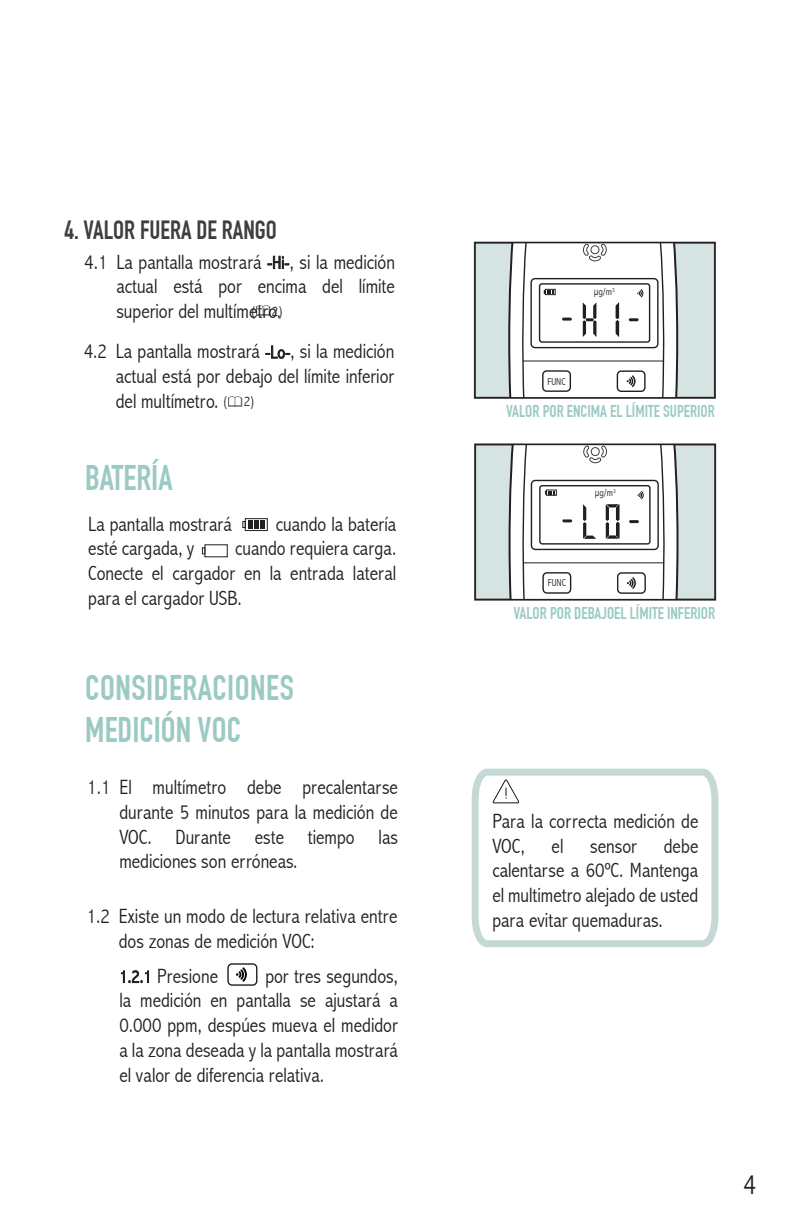
<style>
.page{position:relative;width:791px;height:1225px;background:#fff}
.page>*{position:absolute;margin:0;border:0;box-sizing:border-box;transform-origin:0 0}
.t1{font:700 34.8px/41.8px "DIN Condensed";color:#9bcac3}
.t2{font:300 condensed 28.4px "Abadi";color:#231f20}
.t3{font:700 25.8px "DIN Condensed";color:#3e3e3f}
.t4{font:300 condensed 20.6px/24.8px "Abadi";color:#231f20;text-align:justify}
.t5{font:700 16.8px "DIN Condensed";color:#9bcac3}
.t6{font:300 condensed 14.2px "Abadi";color:#231f20}
.t7{font:300 condensed 10.4px "Abadi";color:#231f20}
.t8{font:300 condensed 10.2px "Abadi";color:#231f20}
.s1{font-size:18px}
</style>
<div class="page">
<svg style="left:267px;top:255px;width:22px;height:14px"></svg>
<svg style="left:265px;top:345px;width:25px;height:14px"></svg>
<img style="left:256px;top:306px;width:14px;height:10px">
<img style="left:228px;top:396px;width:14px;height:11px">
<svg style="left:202px;top:547px;width:3px;height:7px"></svg>
<svg style="left:471px;top:768px;width:248px;height:180px"></svg>
<div style="left:227px;top:963px;width:30px;height:22px;border:1px solid #231f20;border-radius:4px"></div>
<svg style="left:236px;top:967px;width:11px;height:14px"></svg>
<svg style="left:120px;top:970px;width:29px;height:13px"></svg>
<div style="left:474px;top:242px;width:242px;height:157px;background:#d5e4e2;border:2px solid #231f20"></div>
<svg style="left:496px;top:244px;width:194px;height:152px;background:#e2e4e4"></svg>
<div style="left:474px;top:242px;width:241px;height:156px;border:1px solid #231f20"></div>
<div style="left:474px;top:443px;width:242px;height:157px;background:#d5e4e2"></div>
<svg style="left:497px;top:446px;width:193px;height:152px;background:#e2e3e3"></svg>
<div style="left:474px;top:444px;width:242px;height:156px;border:1px solid #231f20"></div>
<div style="left:245px;top:518px;width:23px;height:13px;border:1px solid #231f20"></div>
<svg style="left:242px;top:520px;width:22px;height:9px"></svg>
<p class="t3" style="left:64px;top:215px;width:214px">4. VALOR FUERA DE RANGO</p>
<p class="t4" style="left:116px;top:249px;width:280px;text-indent:-32px">4.1 La pantalla mostrará <span class="s1">-Hi-</span>, si la medición actual está por encima del límite superior del multímetro.</p>
<p class="t4" style="left:116px;top:339px;width:280px;text-indent:-32px">4.2 La pantalla mostrará <span class="s1">-Lo-</span>, si la medición actual está por debajo del límite inferior del multímetro.</p>
<p class="t6" style="left:251px;top:302px;width:33px">( 2)</p>
<p class="t6" style="left:223px;top:393px;width:33px">( 2)</p>
<h1 class="t1" style="left:85px;top:457px;width:89px">BATERÍA</h1>
<p class="t4" style="left:88px;top:511px;width:145px">La pantalla mostrará</p>
<p class="t4" style="left:276px;top:511px;width:122px">cuando la batería</p>
<p class="t4" style="left:88px;top:536px;width:107px">esté cargada, y</p>
<p class="t4" style="left:88px;top:536px;width:309px;text-indent:147px">cuando requiera carga.<br>Conecte el cargador en la entrada lateral para el cargador USB.</p>
<h1 class="t1" style="left:85px;top:667px;width:210px">CONSIDERACIONES<br>MEDICIÓN VOC</h1>
<p class="t4" style="left:119px;top:774px;width:280px;text-indent:-32px">1.1 El multímetro debe precalentarse durante 5 minutos para la medición de VOC. Durante este tiempo las mediciones son erróneas.</p>
<p class="t4" style="left:119px;top:904px;width:280px;text-indent:-32px">1.2 Existe un modo de lectura relativa entre dos zonas de medición VOC:</p>
<p class="t4" style="left:119px;top:963px;width:100px"><span class="s1">1.2.1</span> Presione</p>
<p class="t4" style="left:119px;top:963px;width:280px;text-indent:146px">por tres segundos, la medición en pantalla se ajustará a 0.000 ppm, despúes mueva el medidor a la zona deseada y la pantalla mostrará el valor de diferencia relativa.</p>
<p class="t7" style="left:594px;top:286px;width:22px">µg/m<sup>3</sup></p>
<p class="t8" style="left:547px;top:375px;width:20px">FUNC</p>
<p class="t5" style="left:506px;top:401px;width:210px">VALOR POR ENCIMA EL LÍMITE SUPERIOR</p>
<p class="t7" style="left:595px;top:486px;width:22px">µg/m<sup>3</sup></p>
<p class="t8" style="left:548px;top:577px;width:20px">FUNC</p>
<p class="t5" style="left:513px;top:603px;width:203px">VALOR POR DEBAJOEL LÍMITE INFERIOR</p>
<p class="t4" style="left:492px;top:808px;width:208px">Para la correcta medición de<br>VOC,</p>
<p class="t4" style="left:492px;top:833px;width:208px;text-indent:171px">debe calentarse a 60ºC. Mantenga el multimetro alejado de usted para evitar quemaduras.</p>
<p class="t4" style="left:552px;top:833px;width:13px">el</p>
<p class="t4" style="left:590px;top:833px;width:48px">sensor</p>
<h2 class="t2" style="left:743px;top:1168px;width:15px">4</h2>
</div>
